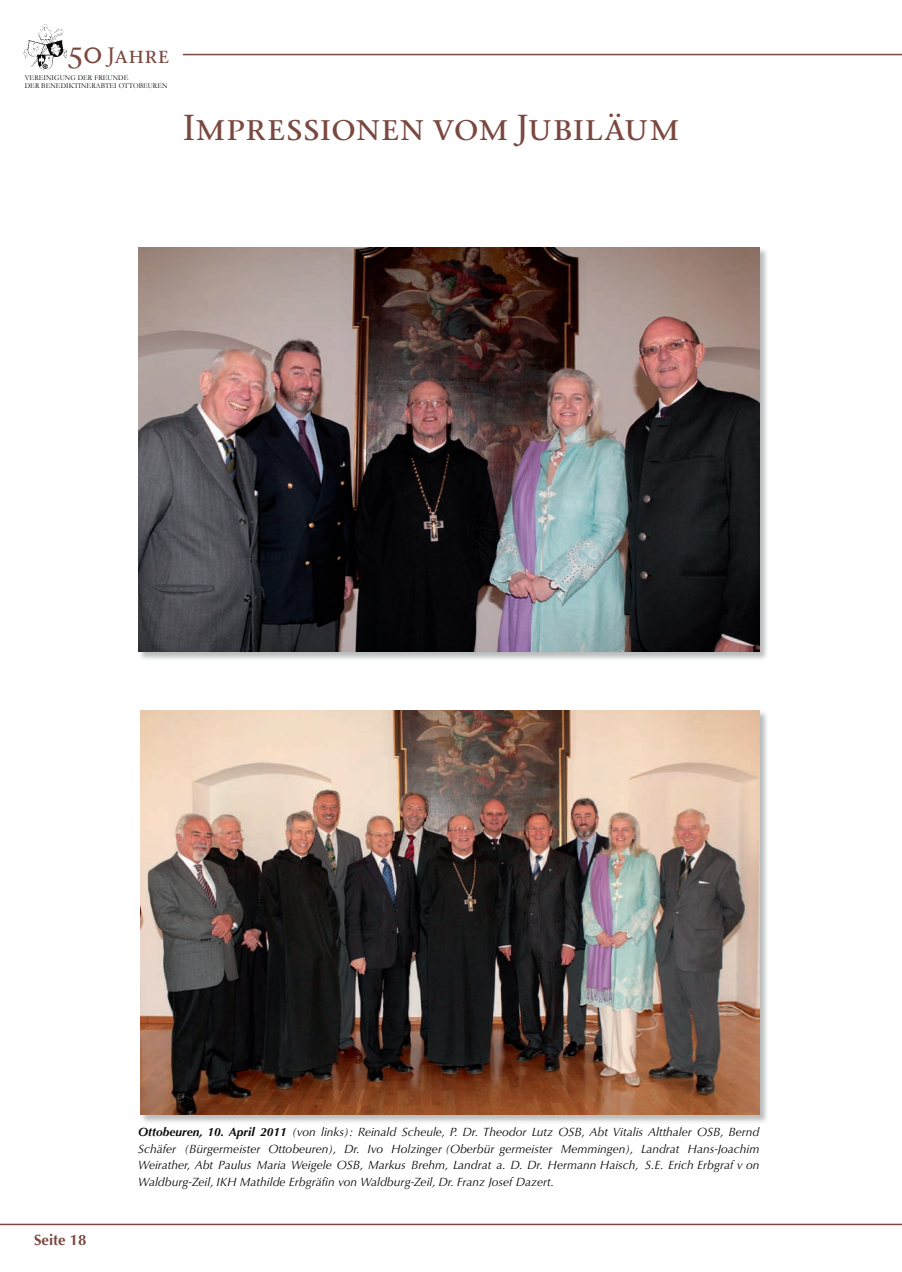
<style>
.page{position:relative;width:902px;height:1272px;background:#fff}
.page>*{position:absolute;margin:0;border:0;box-sizing:border-box;transform-origin:0 0}
.t1{font:500 36px "Stone Serif SCITC";color:#7a483f}
.t2{font:500 22.2px "Stone Serif SCITC";letter-spacing:.01em;color:#7a483f}
.t3{font:700 15px "Optima LT";color:#7a483f}
.t4{font:italic 12px/16.5px "Optima LT";color:#0b0b0e;text-align:justify}
.t5{font:7.5px/8.2px "Garamond";letter-spacing:.01em;color:#0b0b0e;scale:.94 1}
.s1{font-size:30.75px}
.s2{font-weight:700}
</style>
<div class="page">
<img style="left:23px;top:24px;width:43px;height:46px">
<hr style="left:183px;top:54px;width:718px;height:1px;background:#7a483f">
<hr style="left:0;top:1223px;width:901px;height:2px;background:#7a483f">
<img style="left:140px;top:710px;width:627px;height:412px">
<img style="left:140px;top:710px;width:619px;height:404px">
<img style="left:138px;top:247px;width:629px;height:412px">
<img style="left:138px;top:248px;width:621px;height:404px">
<h2 class="t2" style="left:67px;top:41px;width:104px"><span class="s1">50</span> Jahre</h2>
<p class="t5" style="left:25px;top:73px;width:153px">VEREINIGUNG DER FREUNDE<br>DER BENEDIKTINERABTEI OTTOBEUREN</p>
<h1 class="t1" style="left:183px;top:105px;width:498px">Impressionen vom Jubiläum</h1>
<p class="t3" style="left:34px;top:1230px;width:54px">Seite 18</p>
<p class="t4" style="left:138px;top:1123px;width:622px"><span class="s2">Ottobeuren, 10. April 2011</span> (von links): Reinald Scheule, P. Dr. Theodor Lutz OSB, Abt Vitalis Altthaler OSB, Bernd Schäfer (Bürgermeister Ottobeuren), Dr. Ivo Holzinger (Oberbür germeister Memmingen), Landrat Hans-Joachim Weirather, Abt Paulus Maria Weigele OSB, Markus Brehm, Landrat a. D. Dr. Hermann Haisch, S.E. Erich Erbgraf v on Waldburg-Zeil, IKH Mathilde Erbgräfin von Waldburg-Zeil, Dr. Franz Josef Dazert.</p>
</div>
